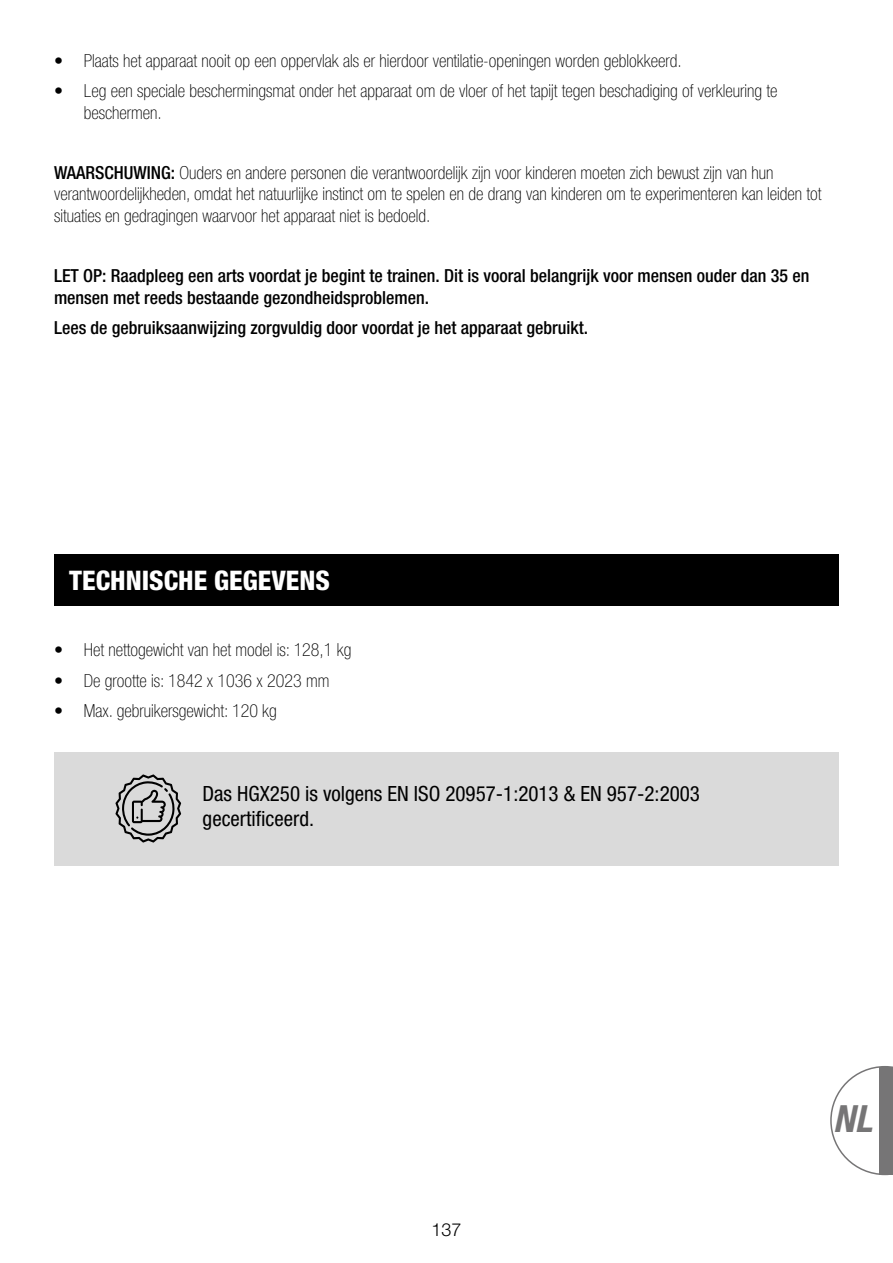
<style>
.page{position:relative;width:893px;height:1263px;background:#fff}
.page>*{position:absolute;margin:0;border:0;box-sizing:border-box;transform-origin:0 0}
.t1{font:italic 700 condensed 37.5px "Helvetica Neue LT Std";color:#767576}
.t2{font:800 condensed 27px "Helvetica Neue LT Std";color:#fff}
.t3{font:condensed 21px/25.2px "Helvetica Neue LT Std";color:#000}
.t4{font:100 condensed 18px/21.6px "Helvetica Neue LT Std";color:#000}
.t5{font:500 condensed 18px/21.6px "Helvetica Neue LT Std";color:#000}
.t6{font:300 18px "Helvetica Neue LT Std";color:#000}
.s1{font-weight:500}
</style>
<div class="page">
<svg style="left:830px;top:1066px;width:63px;height:109px"></svg>
<div style="left:879px;top:1067px;width:14px;height:107px;background:#767576"></div>
<div style="left:54px;top:752px;width:785px;height:113px;background:#dadada"></div>
<svg style="left:115px;top:774px;width:66px;height:68px"></svg>
<div style="left:54px;top:555px;width:785px;height:51px;background:#000"></div>
<p class="t4" style="left:54px;top:50px;width:629px">• Plaats het apparaat nooit op een oppervlak als er hierdoor ventilatie-openingen worden geblokkeerd.</p>
<p class="t4" style="left:84px;top:80px;width:695px;text-indent:-30px">• Leg een speciale beschermingsmat onder het apparaat om de vloer of het tapijt tegen beschadiging of verkleuring te beschermen.</p>
<p class="t4" style="left:54px;top:161px;width:769px"><span class="s1">WAARSCHUWING:</span> Ouders en andere personen die verantwoordelijk zijn voor kinderen moeten zich bewust zijn van hun verantwoordelijkheden, omdat het natuurlijke instinct om te spelen en de drang van kinderen om te experimenteren kan leiden tot situaties en gedragingen waarvoor het apparaat niet is bedoeld.</p>
<p class="t5" style="left:54px;top:265px;width:757px">LET OP: Raadpleeg een arts voordat je begint te trainen. Dit is vooral belangrijk voor mensen ouder dan 35 en mensen met reeds bestaande gezondheidsproblemen.</p>
<p class="t5" style="left:54px;top:316px;width:536px">Lees de gebruiksaanwijzing zorgvuldig door voordat je het apparaat gebruikt.</p>
<h2 class="t2" style="left:69px;top:563px;width:262px">TECHNISCHE GEGEVENS</h2>
<p class="t4" style="left:54px;top:639px;width:299px">• Het nettogewicht van het model is: 128,1 kg</p>
<p class="t4" style="left:54px;top:669px;width:277px">• De grootte is: 1842 x 1036 x 2023 mm</p>
<p class="t4" style="left:54px;top:699px;width:224px">• Max. gebruikersgewicht: 120 kg</p>
<p class="t3" style="left:203px;top:781px;width:499px">Das HGX250 is volgens EN ISO 20957-1:2013 &amp; EN 957-2:2003 gecertificeerd.</p>
<p class="t6" style="left:431px;top:1219px;width:32px">137</p>
<h1 class="t1" style="left:833px;top:1096px;width:40px">NL</h1>
</div>
